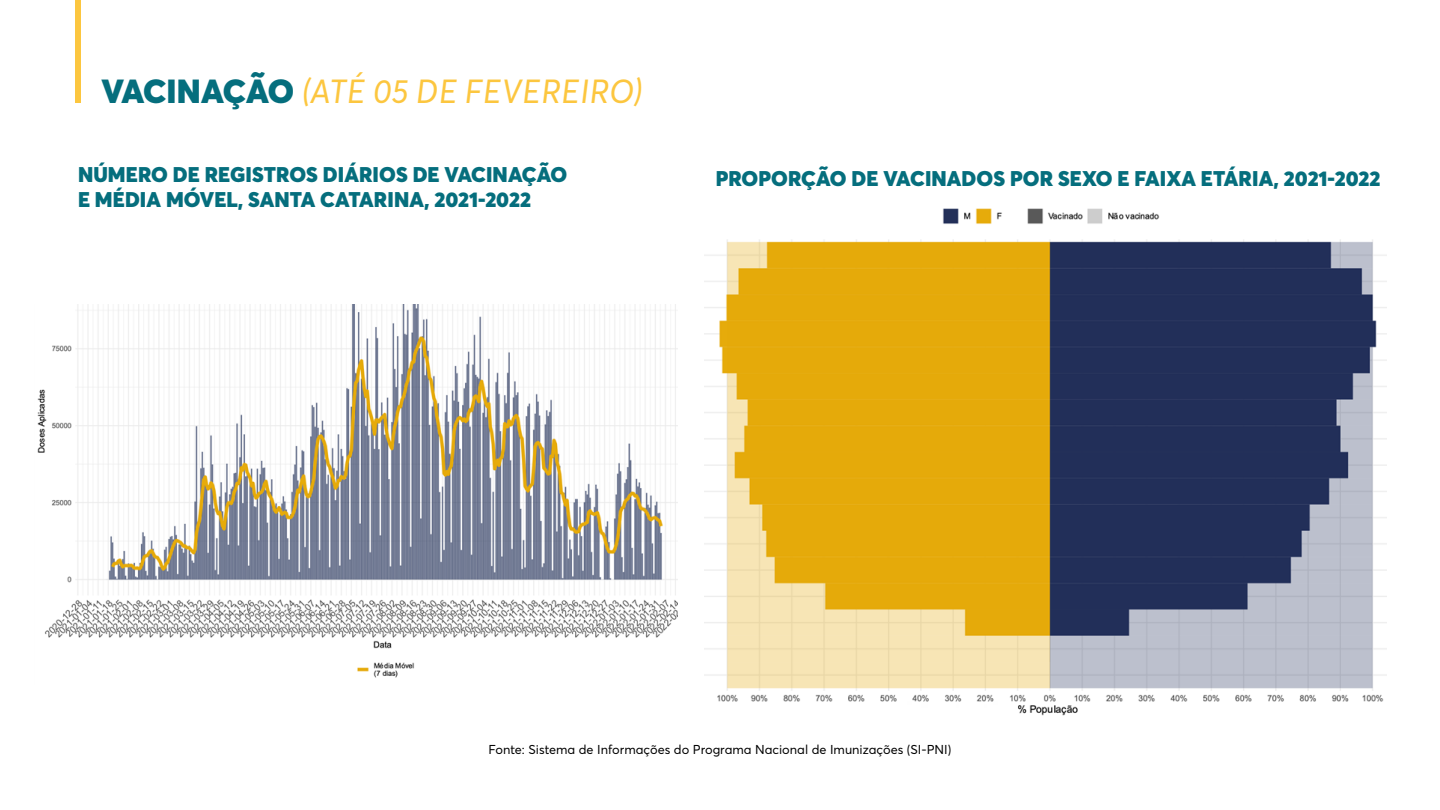
<style>
.page{position:relative;width:1440px;height:810px;background:#fff}
.page>*{position:absolute;margin:0;border:0;box-sizing:border-box;transform-origin:0 0}
.t1{font:italic 33px "Averta";letter-spacing:.005em;color:#fcc63f}
.t2{font:900 21px/25.2px "Averta";letter-spacing:.005em;color:#056e7d}
.t3{font:12.75px "Averta";color:#000}
.s1{font-weight:900;font-style:normal;color:#056e7d}
</style>
<div class="page">
<img style="left:37px;top:305px;width:640px;height:373px">
<img style="left:705px;top:208px;width:681px;height:508px">
<div style="left:75px;top:0;width:6px;height:102px;background:#fcc63f"></div>
<h1 class="t1" style="left:101px;top:71px;width:543px"><span class="s1">VACINAÇÃO</span> (ATÉ 05 DE FEVEREIRO)</h1>
<p class="t2" style="left:78px;top:162px;width:491px">NÚMERO DE REGISTROS DIÁRIOS DE VACINAÇÃO<br>E MÉDIA MÓVEL, SANTA CATARINA, 2021-2022</p>
<p class="t2" style="left:716px;top:166px;width:666px">PROPORÇÃO DE VACINADOS POR SEXO E FAIXA ETÁRIA, 2021-2022</p>
<p class="t3" style="left:489px;top:742px;width:464px">Fonte: Sistema de Informações do Programa Nacional de Imunizações (SI-PNI)</p>
</div>
